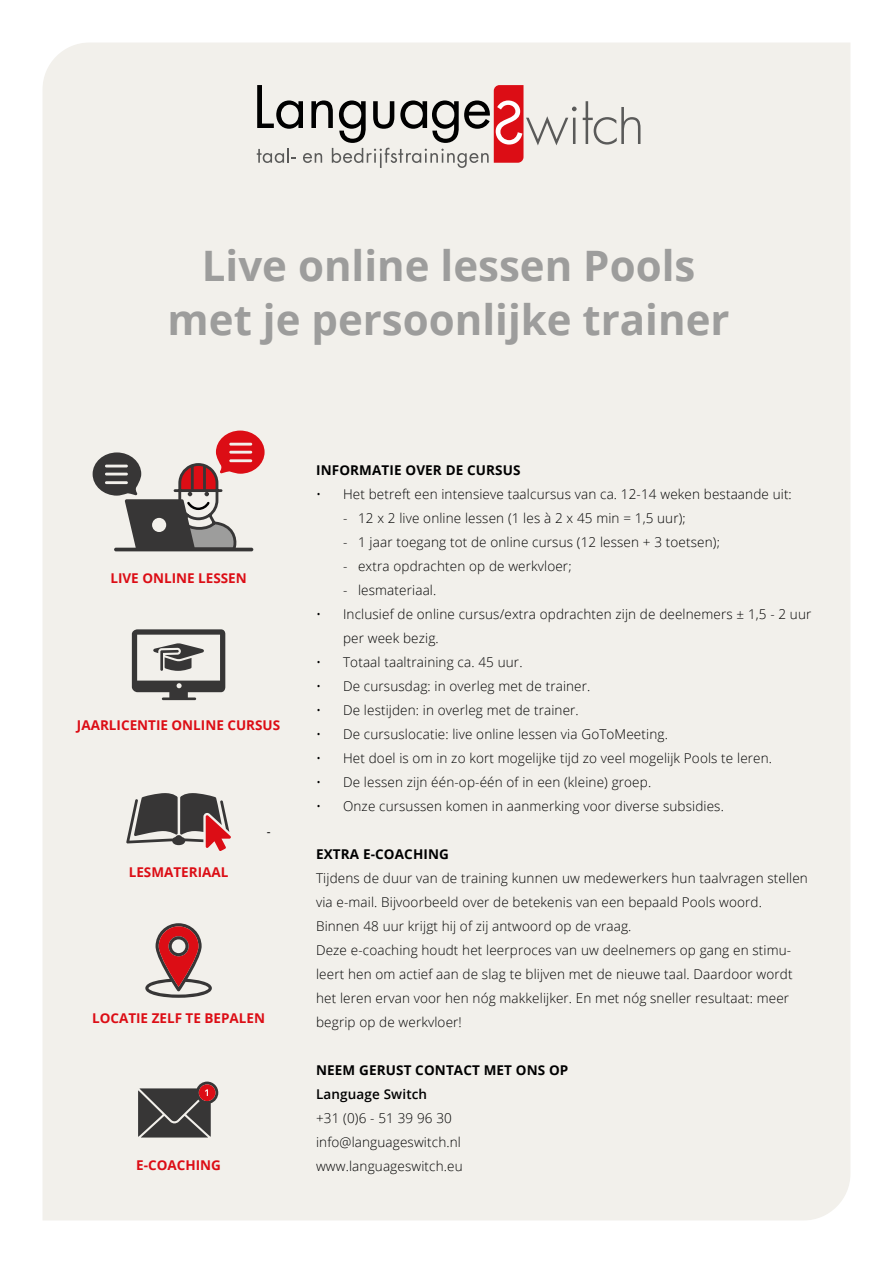
<style>
.page{position:relative;width:893px;height:1263px;background:#fff}
.page>*{position:absolute;margin:0;border:0;box-sizing:border-box;transform-origin:0 0}
.t1{font:700 42px/54px "Open Sans";color:#9d9d9c;text-align:center}
.t2{font:300 13.5px/24px "Open Sans";letter-spacing:.01em;color:#000}
.t3{font:700 13.5px "Open Sans";color:#dc0d15}
.t4{font:700 13.5px "Open Sans";letter-spacing:.01em;color:#000}
.t5{font:600 13.5px "Open Sans";letter-spacing:.01em;color:#000}
.t6{font:12px "Open Sans";color:#000}
</style>
<div class="page">
<div style="left:43px;top:43px;width:807px;height:1177px;background:#f2f0eb"></div>
<svg style="left:583px;top:101px;width:57px;height:44px;background:#d5d4d0"></svg>
<svg style="left:257px;top:85px;width:320px;height:83px;background:#cebebb"></svg>
<svg style="left:126px;top:793px;width:105px;height:58px;background:#8e7c7b"></svg>
<svg style="left:132px;top:629px;width:93px;height:71px;background:#a09e9b"></svg>
<svg style="left:93px;top:431px;width:172px;height:121px;background:#baa4a2"></svg>
<svg style="left:138px;top:1081px;width:80px;height:56px;background:#6b6160"></svg>
<svg style="left:145px;top:923px;width:67px;height:75px;background:#c59190"></svg>
<h1 class="t1" style="left:168px;top:238px;width:563px">Live online lessen Pools met je persoonlijke trainer</h1>
<p class="t3" style="left:110px;top:569px;width:138px">LIVE ONLINE LESSEN</p>
<p class="t3" style="left:77px;top:716px;width:205px">JAARLICENTIE ONLINE CURSUS</p>
<p class="t3" style="left:129px;top:862px;width:101px">LESMATERIAAL</p>
<p class="t6" style="left:267px;top:823px;width:5px">-</p>
<p class="t3" style="left:92px;top:1009px;width:175px">LOCATIE ZELF TE BEPALEN</p>
<p class="t3" style="left:136px;top:1156px;width:86px">E-COACHING</p>
<p class="t4" style="left:316px;top:461px;width:206px">INFORMATIE OVER DE CURSUS</p>
<p class="t2" style="left:316px;top:482px;width:477px">• Het betreft een intensieve taalcursus van ca. 12-14 weken bestaande uit:</p>
<p class="t2" style="left:343px;top:506px;width:344px">- 12 x 2 live online lessen (1 les à 2 x 45 min = 1,5 uur);</p>
<p class="t2" style="left:343px;top:530px;width:378px">- 1 jaar toegang tot de online cursus (12 lessen + 3 toetsen);</p>
<p class="t2" style="left:343px;top:554px;width:230px">- extra opdrachten op de werkvloer;</p>
<p class="t2" style="left:343px;top:578px;width:95px">- lesmateriaal.</p>
<p class="t2" style="left:343px;top:602px;width:470px;text-indent:-27px">• Inclusief de online cursus/extra opdrachten zijn de deelnemers ± 1,5 - 2 uur per week bezig.</p>
<p class="t2" style="left:316px;top:650px;width:208px">• Totaal taaltraining ca. 45 uur.</p>
<p class="t2" style="left:316px;top:674px;width:276px">• De cursusdag: in overleg met de trainer.</p>
<p class="t2" style="left:316px;top:698px;width:264px">• De lestijden: in overleg met de trainer.</p>
<p class="t2" style="left:316px;top:722px;width:353px">• De cursuslocatie: live online lessen via GoToMeeting.</p>
<p class="t2" style="left:316px;top:746px;width:458px">• Het doel is om in zo kort mogelijke tijd zo veel mogelijk Pools te leren.</p>
<p class="t2" style="left:316px;top:770px;width:337px">• De lessen zijn één-op-één of in een (kleine) groep.</p>
<p class="t2" style="left:316px;top:794px;width:409px">• Onze cursussen komen in aanmerking voor diverse subsidies.</p>
<p class="t4" style="left:316px;top:845px;width:134px">EXTRA E-COACHING</p>
<p class="t2" style="left:316px;top:866px;width:493px">Tijdens de duur van de training kunnen uw medewerkers hun taalvragen stellen via e-mail. Bijvoorbeeld over de betekenis van een bepaald Pools woord.<br>Binnen 48 uur krijgt hij of zij antwoord op de vraag.<br>Deze e-coaching houdt het leerproces van uw deelnemers op gang en stimu&shy;leert hen om actief aan de slag te blijven met de nieuwe taal. Daardoor wordt het leren ervan voor hen nóg makkelijker. En met nóg sneller resultaat: meer begrip op de werkvloer!</p>
<p class="t4" style="left:316px;top:1061px;width:254px">NEEM GERUST CONTACT MET ONS OP</p>
<p class="t5" style="left:316px;top:1085px;width:113px">Language Switch</p>
<p class="t2" style="left:316px;top:1106px;width:148px">+31 (0)6 - 51 39 96 30 info@languageswitch.nl www.languageswitch.eu</p>
</div>
